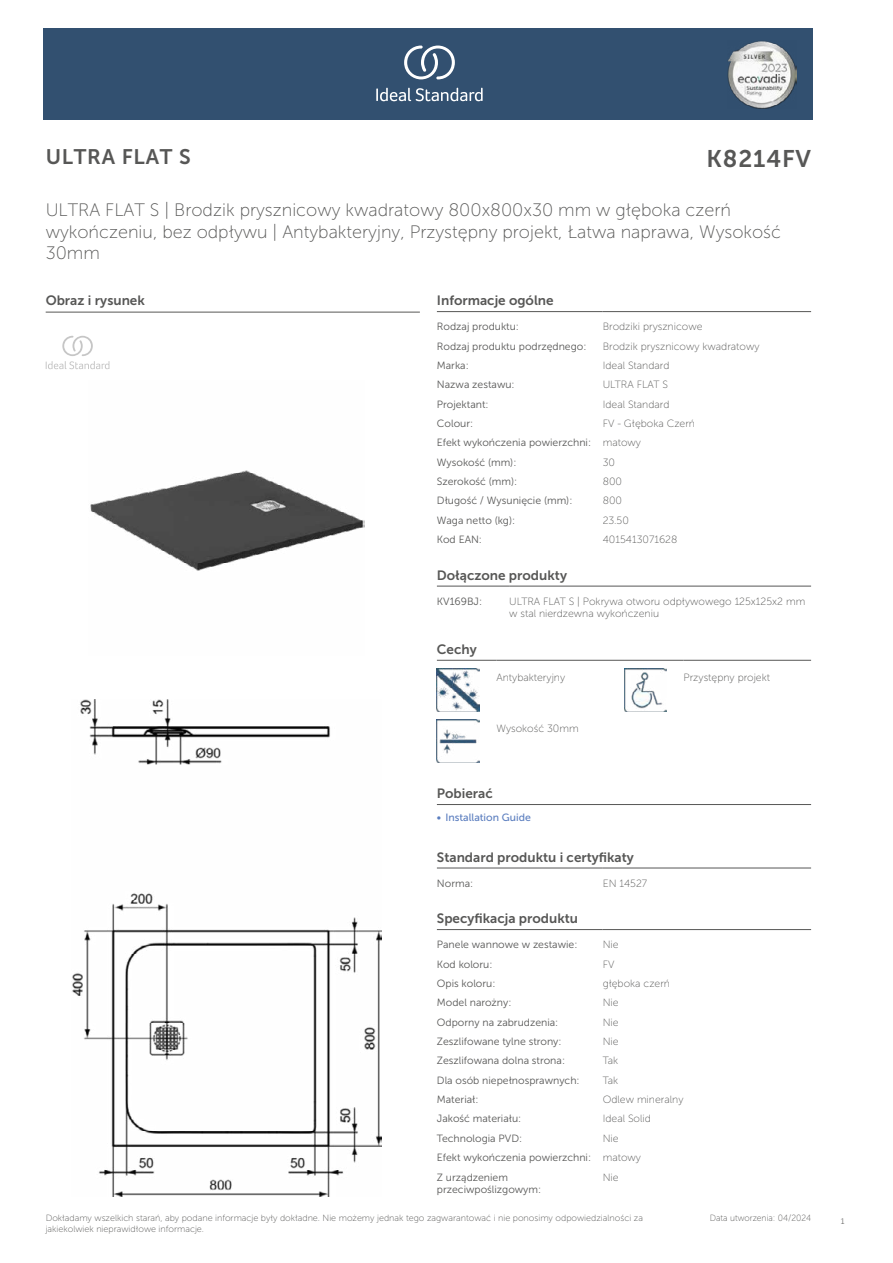
<style>
.page{position:relative;width:893px;height:1263px;background:#fff}
.page>*{position:absolute;margin:0;border:0;box-sizing:border-box;transform-origin:0 0}
.t1{font:24px "Museo Sans 700";letter-spacing:.035em;color:#575756}
.t2{font:21px "Museo Sans 700";letter-spacing:.035em;color:#575756}
.t3{font:18px/21.6px "Museo Sans 100";color:#575756}
.t4{font:13.5px "Museo Sans 700";color:#575756}
.t5{font:10.5px/19.4px "Museo Sans 300";color:#575756}
.t6{font:10.5px/12.6px "Museo Sans 100";color:#575756}
.t7{font:10.5px "Museo Sans 500";color:#5b7ebf}
.t8{font:9px/10.8px "Museo Sans 100";color:#575756}
.t9{font:9px "Museo Sans 100";color:#575756;scale:.95 1}
.t10{font:300 9px "Calibri";color:#575756;scale:.95 1}
.s1{font-family:"Museo Sans 100"}
</style>
<div class="page">
<div style="left:43px;top:28px;width:770px;height:92px;background:#325070"></div>
<hr style="left:437px;top:311px;width:166px;height:1px;background:#575756">
<hr style="left:603px;top:311px;width:208px;height:1px;background:#575756">
<hr style="left:437px;top:586px;width:72px;height:1px;background:#575756">
<hr style="left:509px;top:586px;width:302px;height:1px;background:#575756">
<hr style="left:437px;top:660px;width:59px;height:1px;background:#575756">
<hr style="left:496px;top:660px;width:128px;height:1px;background:#575756">
<hr style="left:624px;top:660px;width:59px;height:1px;background:#575756">
<hr style="left:683px;top:660px;width:128px;height:1px;background:#575756">
<img style="left:437px;top:669px;width:42px;height:42px">
<img style="left:624px;top:669px;width:42px;height:42px">
<img style="left:437px;top:720px;width:42px;height:42px">
<hr style="left:437px;top:804px;width:187px;height:1px;background:#575756">
<hr style="left:624px;top:804px;width:187px;height:1px;background:#575756">
<hr style="left:437px;top:868px;width:166px;height:1px;background:#575756">
<hr style="left:603px;top:868px;width:208px;height:1px;background:#575756">
<hr style="left:437px;top:929px;width:166px;height:1px;background:#575756">
<hr style="left:603px;top:929px;width:208px;height:1px;background:#575756">
<img style="left:72px;top:699px;width:309px;height:497px">
<hr style="left:46px;top:312px;width:374px;height:1px;background:#575756">
<svg style="left:46px;top:336px;width:63px;height:33px"></svg>
<img style="left:90px;top:470px;width:274px;height:101px">
<svg style="left:376px;top:88px;width:107px;height:13px"></svg>
<svg style="left:404px;top:46px;width:51px;height:33px"></svg>
<img style="left:728px;top:41px;width:68px;height:68px">
<h2 class="t2" style="left:46px;top:145px;width:146px">ULTRA FLAT S</h2>
<h1 class="t1" style="left:707px;top:145px;width:106px">K8214FV</h1>
<h3 class="t3" style="left:46px;top:199px;width:737px">ULTRA FLAT S | Brodzik prysznicowy kwadratowy 800x800x30 mm w głęboka czerń wykończeniu, bez odpływu | Antybakteryjny, Przystępny projekt, Łatwa naprawa, Wysokość<br>30mm</h3>
<p class="t4" style="left:46px;top:293px;width:101px">Obraz i rysunek</p>
<p class="t4" style="left:437px;top:293px;width:118px">Informacje ogólne</p>
<p class="t5" style="left:437px;top:317px;width:84px">Rodzaj produktu:</p>
<p class="t6" style="left:603px;top:320px;width:101px">Brodziki prysznicowe</p>
<p class="t5" style="left:437px;top:336px;width:151px">Rodzaj produktu podrzędnego:</p>
<p class="t6" style="left:603px;top:340px;width:158px">Brodzik prysznicowy kwadratowy</p>
<p class="t5" style="left:437px;top:356px;width:33px">Marka:</p>
<p class="t6" style="left:603px;top:359px;width:68px">Ideal Standard</p>
<p class="t5" style="left:437px;top:375px;width:79px">Nazwa zestawu:</p>
<p class="t6" style="left:603px;top:379px;width:67px">ULTRA FLAT S</p>
<p class="t5" style="left:437px;top:394px;width:53px">Projektant:</p>
<p class="t6" style="left:603px;top:398px;width:68px">Ideal Standard</p>
<p class="t5" style="left:437px;top:414px;width:38px">Colour:</p>
<p class="t6" style="left:603px;top:417px;width:94px">FV - Głęboka Czerń</p>
<p class="t5" style="left:437px;top:433px;width:206px">Efekt wykończenia powierzchni: <span class="s1">matowy<br></span>Wysokość (mm):</p>
<p class="t6" style="left:603px;top:456px;width:14px">30</p>
<p class="t5" style="left:437px;top:472px;width:82px">Szerokość (mm):</p>
<p class="t6" style="left:603px;top:475px;width:21px">800</p>
<p class="t5" style="left:437px;top:491px;width:137px">Długość / Wysunięcie (mm):</p>
<p class="t6" style="left:603px;top:495px;width:21px">800</p>
<p class="t5" style="left:437px;top:511px;width:80px">Waga netto (kg):</p>
<p class="t6" style="left:603px;top:514px;width:28px">23.50</p>
<p class="t5" style="left:437px;top:530px;width:47px">Kod EAN:</p>
<p class="t6" style="left:603px;top:533px;width:76px">4015413071628</p>
<p class="t4" style="left:437px;top:567px;width:132px">Dołączone produkty</p>
<p class="t5" style="left:437px;top:592px;width:47px">KV169BJ:</p>
<p class="t6" style="left:509px;top:595px;width:298px">ULTRA FLAT S | Pokrywa otworu odpływowego 125x125x2 mm w stal nierdzewna wykończeniu</p>
<p class="t4" style="left:437px;top:642px;width:41px">Cechy</p>
<p class="t6" style="left:496px;top:671px;width:70px">Antybakteryjny</p>
<p class="t6" style="left:683px;top:671px;width:88px">Przystępny projekt</p>
<p class="t6" style="left:496px;top:722px;width:84px">Wysokość 30mm</p>
<p class="t4" style="left:437px;top:786px;width:57px">Pobierać</p>
<p class="t7" style="left:437px;top:812px;width:95px">• Installation Guide</p>
<p class="t4" style="left:437px;top:849px;width:199px">Standard produktu i certyfikaty</p>
<p class="t5" style="left:437px;top:873px;width:38px">Norma:</p>
<p class="t6" style="left:603px;top:877px;width:46px">EN 14527</p>
<p class="t4" style="left:437px;top:911px;width:143px">Specyfikacja produktu</p>
<p class="t5" style="left:437px;top:935px;width:142px">Panele wannowe w zestawie:</p>
<p class="t6" style="left:603px;top:938px;width:17px">Nie</p>
<p class="t5" style="left:437px;top:954px;width:57px">Kod koloru:</p>
<p class="t6" style="left:603px;top:958px;width:13px">FV</p>
<p class="t5" style="left:437px;top:974px;width:60px">Opis koloru:</p>
<p class="t6" style="left:603px;top:977px;width:69px">głęboka czerń</p>
<p class="t5" style="left:437px;top:993px;width:76px">Model narożny:</p>
<p class="t6" style="left:603px;top:996px;width:17px">Nie</p>
<p class="t5" style="left:437px;top:1012px;width:123px">Odporny na zabrudzenia:</p>
<p class="t6" style="left:603px;top:1016px;width:17px">Nie</p>
<p class="t5" style="left:437px;top:1032px;width:126px">Zeszlifowane tylne strony:</p>
<p class="t6" style="left:603px;top:1035px;width:17px">Nie</p>
<p class="t5" style="left:437px;top:1051px;width:130px">Zeszlifowana dolna strona:</p>
<p class="t6" style="left:603px;top:1054px;width:17px">Tak</p>
<p class="t5" style="left:437px;top:1070px;width:144px">Dla osób niepełnosprawnych:</p>
<p class="t6" style="left:603px;top:1074px;width:17px">Tak</p>
<p class="t5" style="left:437px;top:1090px;width:43px">Materiał:</p>
<p class="t6" style="left:603px;top:1093px;width:82px">Odlew mineralny</p>
<p class="t5" style="left:437px;top:1109px;width:86px">Jakość materiału:</p>
<p class="t6" style="left:603px;top:1113px;width:50px">Ideal Solid</p>
<p class="t5" style="left:437px;top:1128px;width:87px">Technologia PVD:</p>
<p class="t6" style="left:603px;top:1132px;width:17px">Nie</p>
<p class="t5" style="left:437px;top:1148px;width:206px">Efekt wykończenia powierzchni: <span class="s1">matowy<br></span>Z urządzeniem</p>
<p class="t5" style="left:437px;top:1180px;width:106px">przeciwpoślizgowym:</p>
<p class="t6" style="left:603px;top:1171px;width:17px">Nie</p>
<p class="t8" style="left:46px;top:1212px;width:599px">Dokładamy wszelkich starań, aby podane informacje były dokładne. Nie możemy jednak tego zagwarantować i nie ponosimy odpowiedzialności za jakiekolwiek nieprawidłowe informacje.</p>
<p class="t9" style="left:710px;top:1213px;width:108px">Data utworzenia: 04/2024</p>
<p class="t10" style="left:840px;top:1215px;width:6px">1</p>
</div>
